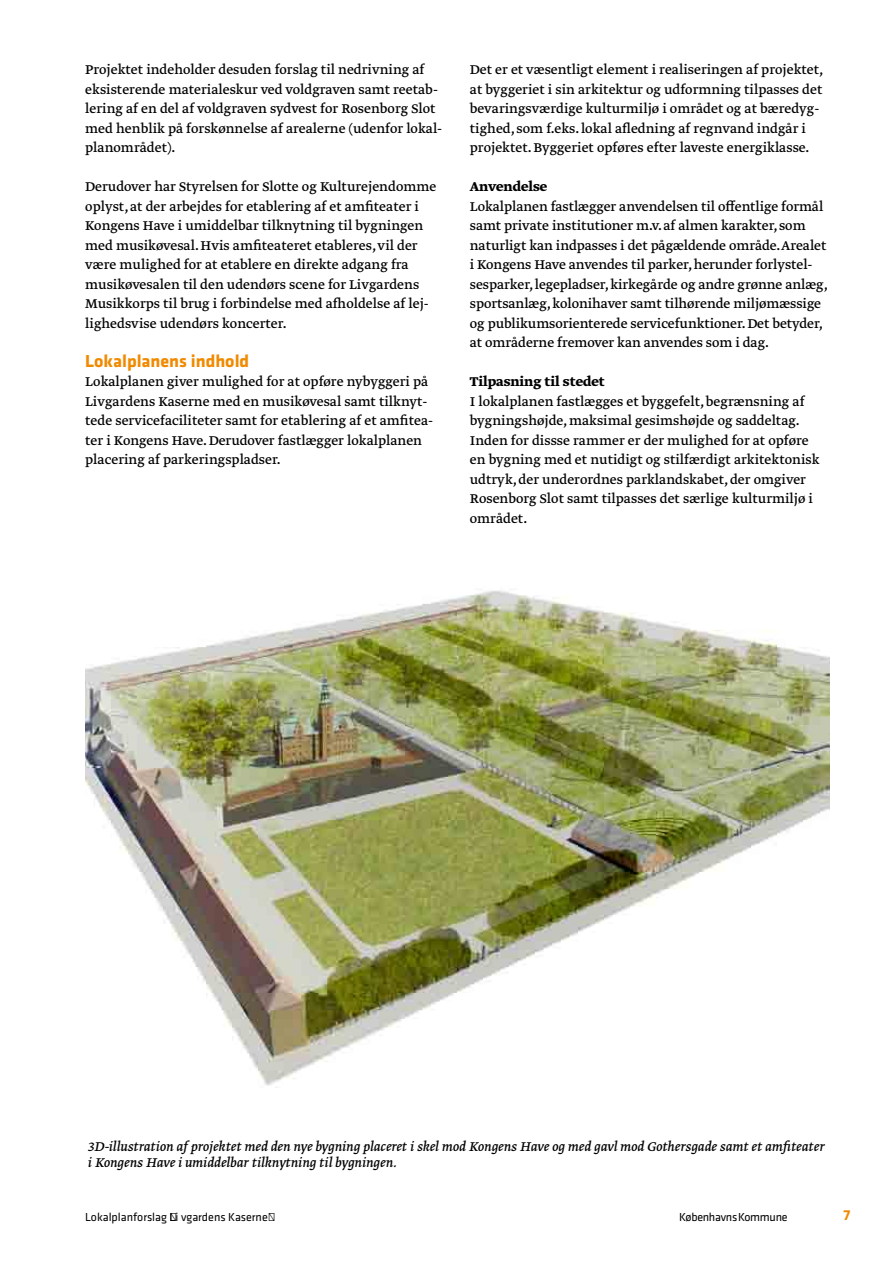
<style>
.page{position:relative;width:893px;height:1263px;background:#fff}
.page>*{position:absolute;margin:0;border:0;box-sizing:border-box;transform-origin:0 0}
.t1{font:700 18px "Klavika";color:#f08a00}
.t2{font:15px/19.5px "Greta Text";color:#000}
.t3{font:italic 15px/16.5px "Greta Text";color:#000}
.t4{font:700 15px "Greta Text";color:#000}
.t5{font:700 15px "Klavika";color:#f08a00}
.t6{font:12px "Klavika";color:#000}
.t7{font:12px "Klavika";letter-spacing:-.02em;color:#000}
</style>
<div class="page">
<img style="left:85px;top:591px;width:744px;height:497px">
<p class="t2" style="left:85px;top:61px;width:358px">Projektet indeholder desuden forslag til nedrivning af eksisterende materialeskur ved voldgraven samt reetab&shy;lering af en del af voldgraven sydvest for Rosenborg Slot med henblik på forskønnelse af arealerne (udenfor lokal&shy;planområdet).</p>
<p class="t2" style="left:85px;top:178px;width:353px">Derudover har Styrelsen for Slotte og Kulturejendomme oplyst, at der arbejdes for etablering af et amfiteater i Kongens Have i umiddelbar tilknytning til bygningen med musikøvesal. Hvis amfiteateret etableres, vil der være mulighed for at etablere en direkte adgang fra musikøvesalen til den udendørs scene for Livgardens Musikkorps til brug i forbindelse med afholdelse af lej&shy;lighedsvise udendørs koncerter.</p>
<p class="t1" style="left:85px;top:354px;width:166px">Lokalplanens indhold</p>
<p class="t2" style="left:85px;top:373px;width:349px">Lokalplanen giver mulighed for at opføre nybyggeri på Livgardens Kaserne med en musikøvesal samt tilknyt&shy;tede servicefaciliteter samt for etablering af et amfitea&shy;ter i Kongens Have. Derudover fastlægger lokalplanen placering af parkeringspladser.</p>
<p class="t2" style="left:470px;top:61px;width:355px">Det er et væsentligt element i realiseringen af projektet, at byggeriet i sin arkitektur og udformning tilpasses det bevaringsværdige kulturmiljø i området og at bæredyg&shy;tighed, som f.eks. lokal afledning af regnvand indgår i projektet. Byggeriet opføres efter laveste energiklasse.</p>
<p class="t4" style="left:470px;top:181px;width:79px">Anvendelse</p>
<p class="t2" style="left:470px;top:198px;width:360px">Lokalplanen fastlægger anvendelsen til offentlige formål samt private institutioner m.v. af almen karakter, som naturligt kan indpasses i det pågældende område.Arealet i Kongens Have anvendes til parker, herunder forlystel&shy;sesparker, legepladser, kirkegårde og andre grønne anlæg, sportsanlæg, kolonihaver samt tilhørende miljømæssige og publikumsorienterede servicefunktioner. Det betyder, at områderne fremover kan anvendes som i dag.</p>
<p class="t4" style="left:470px;top:376px;width:137px">Tilpasning til stedet</p>
<p class="t2" style="left:470px;top:393px;width:351px">I lokalplanen fastlægges et byggefelt, begrænsning af bygningshøjde, maksimal gesimshøjde og saddeltag.<br>Inden for dissse rammer er der mulighed for at opføre en bygning med et nutidigt og stilfærdigt arkitektonisk udtryk, der underordnes parklandskabet, der omgiver Rosenborg Slot samt tilpasses det særlige kulturmiljø i området.</p>
<p class="t3" style="left:88px;top:1139px;width:738px">3D-illustration af projektet med den nye bygning placeret i skel mod Kongens Have og med gavl mod Gothersgade samt et amfiteater i Kongens Have i umiddelbar tilknytning til bygningen.</p>
<p class="t6" style="left:85px;top:1212px;width:191px">Lokalplanforslag ©Li vgardens Kaserne©</p>
<p class="t7" style="left:679px;top:1212px;width:110px">Københavns Kommune</p>
<p class="t5" style="left:844px;top:1209px;width:8px">7</p>
</div>
